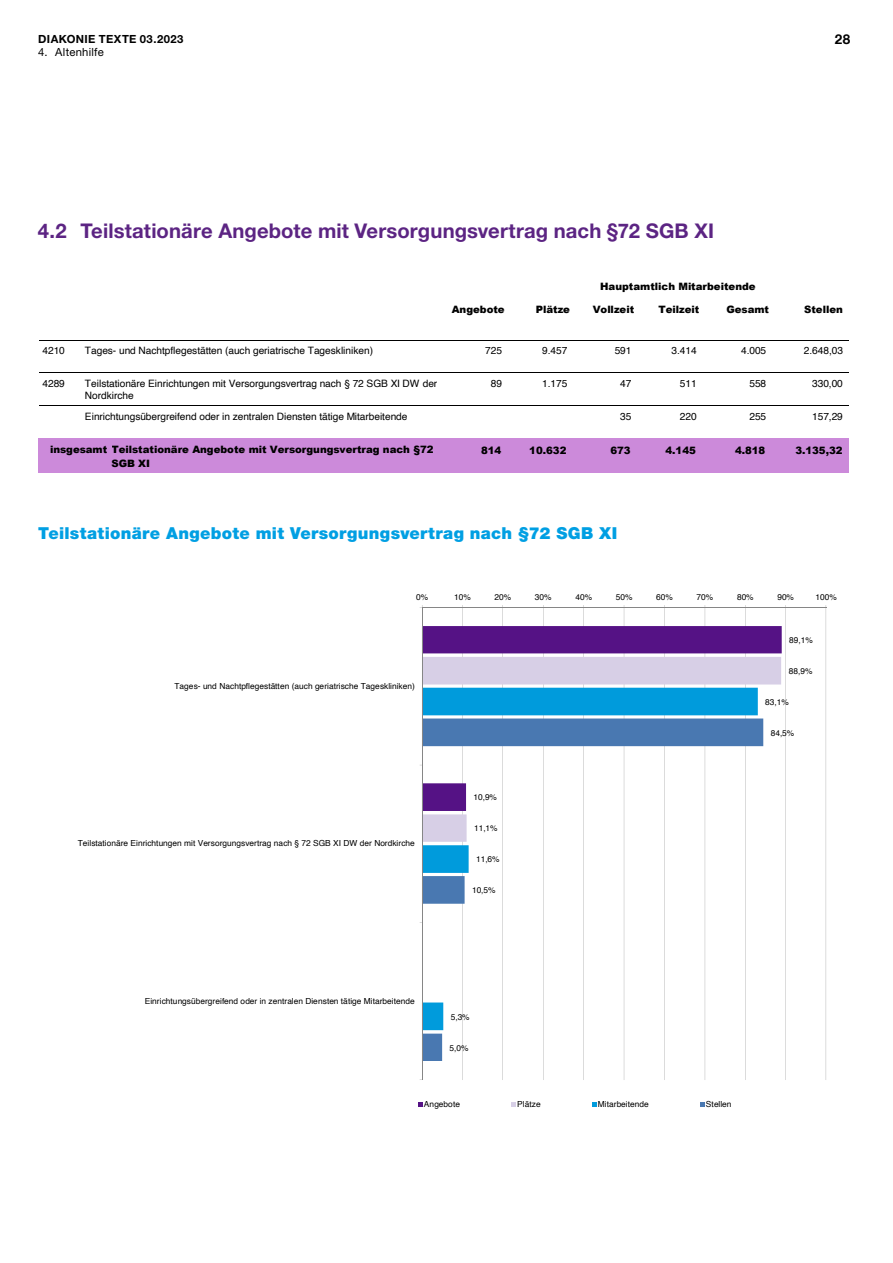
<style>
.page{position:relative;width:893px;height:1263px;background:#fff}
.page>*{position:absolute;margin:0;border:0;box-sizing:border-box;transform-origin:0 0}
._1__Unterebene__1_1{font:700 20.25px "Helvetica Neue LT";letter-spacing:.005em;color:#5c2483}
._3__Unterebene{font:900 16.5px "Helvetica Neue LT";letter-spacing:.02em;color:#009fe3}
.t1{font:700 13.5px "Helvetica Neue LT Com";color:#000}
.t2{font:700 11.25px "Helvetica Neue LT";letter-spacing:.035em;color:#000}
.t3{font:11.25px "Helvetica Neue LT";letter-spacing:.025em;color:#000}
.t4{font:10.2px/11.9px "Helvetica";letter-spacing:-.005em;color:#000}
.t5{font:900 10.2px "Arial";color:#000}
.t6{font:8.4px "Helvetica";letter-spacing:-.005em;color:#000}
</style>
<div class="page">
<hr style="left:39px;top:340px;width:809px;height:1px;background:#000">
<hr style="left:39px;top:373px;width:809px;height:1px;background:#000">
<hr style="left:39px;top:406px;width:809px;height:1px;background:#000">
<div style="left:39px;top:439px;width:810px;height:34px;background:#cc8ada"></div>
<hr style="left:462px;top:608px;width:1px;height:472px;background:#868686">
<hr style="left:503px;top:608px;width:1px;height:472px;background:#868686">
<hr style="left:543px;top:608px;width:1px;height:472px;background:#868686">
<hr style="left:584px;top:608px;width:1px;height:472px;background:#868686">
<hr style="left:624px;top:608px;width:1px;height:472px;background:#868686">
<hr style="left:664px;top:608px;width:1px;height:472px;background:#868686">
<hr style="left:705px;top:608px;width:1px;height:472px;background:#868686">
<hr style="left:745px;top:608px;width:1px;height:472px;background:#868686">
<hr style="left:785px;top:608px;width:1px;height:472px;background:#868686">
<hr style="left:826px;top:608px;width:1px;height:472px;background:#868686">
<svg style="left:423px;top:626px;width:359px;height:31px;background:#682d93"></svg>
<svg style="left:423px;top:657px;width:358px;height:89px;fill:#d7cfe6"></svg>
<svg style="left:423px;top:688px;width:335px;height:30px;background:#16a3df"></svg>
<svg style="left:423px;top:718px;width:340px;height:343px"></svg>
<hr style="left:422px;top:607px;width:404px;height:1px;background:#868686">
<hr style="left:422px;top:608px;width:1px;height:472px;background:#868686">
<svg style="left:418px;top:1102px;width:4px;height:5px"></svg>
<svg style="left:511px;top:1102px;width:5px;height:5px"></svg>
<svg style="left:592px;top:1102px;width:4px;height:5px"></svg>
<svg style="left:700px;top:1102px;width:4px;height:5px"></svg>
<h3 class="t2" style="left:38px;top:32px;width:147px">DIAKONIE TEXTE 03.2023</h3>
<h3 class="t3" style="left:38px;top:46px;width:67px">4. Altenhilfe</h3>
<h3 class="t1" style="left:835px;top:30px;width:17px">28</h3>
<p class="_1__Unterebene__1_1" style="left:38px;top:218px;width:677px">4.2 Teilstationäre Angebote mit Versorgungsvertrag nach §72 SGB XI</p>
<p class="t5" style="left:600px;top:279px;width:157px">Hauptamtlich Mitarbeitende</p>
<p class="t5" style="left:452px;top:302px;width:55px">Angebote</p>
<p class="t5" style="left:536px;top:302px;width:36px">Plätze</p>
<p class="t5" style="left:593px;top:302px;width:43px">Vollzeit</p>
<p class="t5" style="left:658px;top:302px;width:42px">Teilzeit</p>
<p class="t5" style="left:726px;top:302px;width:44px">Gesamt</p>
<p class="t5" style="left:804px;top:302px;width:40px">Stellen</p>
<p class="t4" style="left:43px;top:345px;width:24px">4210</p>
<p class="t4" style="left:85px;top:345px;width:290px">Tages- und Nachtpflegestätten (auch geriatrische Tageskliniken)</p>
<p class="t4" style="left:485px;top:345px;width:18px">725</p>
<p class="t4" style="left:542px;top:345px;width:27px">9.457</p>
<p class="t4" style="left:615px;top:345px;width:18px">591</p>
<p class="t4" style="left:671px;top:345px;width:27px">3.414</p>
<p class="t4" style="left:741px;top:345px;width:27px">4.005</p>
<p class="t4" style="left:804px;top:345px;width:41px">2.648,03</p>
<p class="t4" style="left:43px;top:378px;width:24px">4289</p>
<p class="t4" style="left:85px;top:378px;width:354px">Teilstationäre Einrichtungen mit Versorgungsvertrag nach § 72 SGB XI DW der<br>Nordkirche</p>
<p class="t4" style="left:491px;top:378px;width:13px">89</p>
<p class="t4" style="left:542px;top:378px;width:27px">1.175</p>
<p class="t4" style="left:620px;top:378px;width:13px">47</p>
<p class="t4" style="left:680px;top:378px;width:18px">511</p>
<p class="t4" style="left:749px;top:378px;width:18px">558</p>
<p class="t4" style="left:812px;top:378px;width:32px">330,00</p>
<p class="t4" style="left:85px;top:411px;width:324px">Einrichtungsübergreifend oder in zentralen Diensten tätige Mitarbeitende</p>
<p class="t4" style="left:620px;top:411px;width:13px">35</p>
<p class="t4" style="left:680px;top:411px;width:18px">220</p>
<p class="t4" style="left:749px;top:411px;width:18px">255</p>
<p class="t4" style="left:812px;top:411px;width:32px">157,29</p>
<p class="t5" style="left:50px;top:442px;width:385px">insgesamt Teilstationäre Angebote mit Versorgungsvertrag nach §72</p>
<p class="t5" style="left:481px;top:442px;width:22px">814</p>
<p class="t5" style="left:529px;top:442px;width:39px">10.632</p>
<p class="t5" style="left:610px;top:442px;width:22px">673</p>
<p class="t5" style="left:665px;top:442px;width:32px">4.145</p>
<p class="t5" style="left:735px;top:442px;width:32px">4.818</p>
<p class="t5" style="left:111px;top:456px;width:40px">SGB XI</p>
<p class="t5" style="left:795px;top:442px;width:49px">3.135,32</p>
<p class="_3__Unterebene" style="left:38px;top:523px;width:580px">Teilstationäre Angebote mit Versorgungsvertrag nach §72 SGB XI</p>
<p class="t6" style="left:416px;top:591px;width:14px">0%</p>
<p class="t6" style="left:454px;top:591px;width:18px">10%</p>
<p class="t6" style="left:495px;top:591px;width:18px">20%</p>
<p class="t6" style="left:535px;top:591px;width:18px">30%</p>
<p class="t6" style="left:575px;top:591px;width:18px">40%</p>
<p class="t6" style="left:616px;top:591px;width:18px">50%</p>
<p class="t6" style="left:656px;top:591px;width:18px">60%</p>
<p class="t6" style="left:696px;top:591px;width:18px">70%</p>
<p class="t6" style="left:737px;top:591px;width:18px">80%</p>
<p class="t6" style="left:777px;top:591px;width:18px">90%</p>
<p class="t6" style="left:815px;top:591px;width:23px">100%</p>
<p class="t6" style="left:789px;top:634px;width:25px">89,1%</p>
<p class="t6" style="left:175px;top:679px;width:242px">Tages- und Nachtpflegestätten (auch geriatrische Tageskliniken)</p>
<p class="t6" style="left:78px;top:837px;width:339px">Teilstationäre Einrichtungen mit Versorgungsvertrag nach § 72 SGB XI DW der Nordkirche</p>
<p class="t6" style="left:473px;top:791px;width:25px">10,9%</p>
<p class="t6" style="left:474px;top:822px;width:25px">11,1%</p>
<p class="t6" style="left:476px;top:853px;width:25px">11,6%</p>
<p class="t6" style="left:472px;top:884px;width:25px">10,5%</p>
<p class="t6" style="left:789px;top:664px;width:25px">88,9%</p>
<p class="t6" style="left:765px;top:695px;width:25px">83,1%</p>
<p class="t6" style="left:771px;top:726px;width:25px">84,5%</p>
<p class="t6" style="left:145px;top:994px;width:271px">Einrichtungsübergreifend oder in zentralen Diensten tätige Mitarbeitende</p>
<p class="t6" style="left:451px;top:1010px;width:20px">5,3%</p>
<p class="t6" style="left:450px;top:1041px;width:20px">5,0%</p>
<p class="t6" style="left:424px;top:1098px;width:38px">Angebote</p>
<p class="t6" style="left:517px;top:1098px;width:25px">Plätze</p>
<p class="t6" style="left:598px;top:1098px;width:53px">Mitarbeitende</p>
<p class="t6" style="left:706px;top:1098px;width:27px">Stellen</p>
</div>
